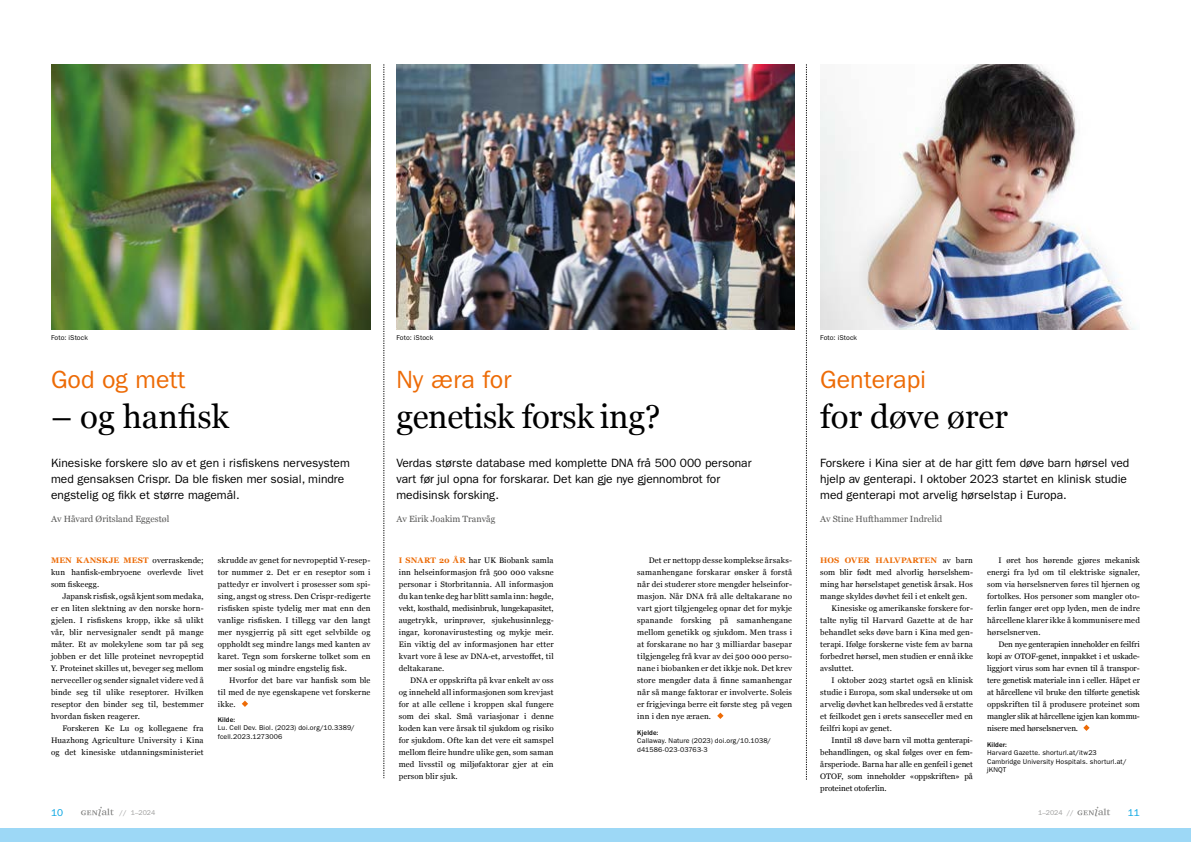
<style>
.page{position:relative;width:1191px;height:842px;background:#fff}
.page>*{position:absolute;margin:0;border:0;box-sizing:border-box;transform-origin:0 0}
.t1{font:33px "Georgia";letter-spacing:-.005em;color:#000}
.t2{font:25px "ITC Franklin Gothic Std";color:#ed6b06}
.t3{font:12px/16px "ITC Franklin Gothic Std";color:#000}
.t4{font:10px "ITC Franklin Gothic Std";color:#00a3e2}
.t5{font:9px "Georgia";color:#575756}
.t6{font:8px/12px "Georgia";letter-spacing:.015em;color:#000;text-align:justify}
.t7{font:8px "Georgia";letter-spacing:-.005em;color:#000}
.t8{font:700 8px "Georgia";letter-spacing:.025em;color:#ed6b06}
.t9{font:8px "Georgia";letter-spacing:-.01em;color:#000}
.t10{font:7px/8.5px "ITC Franklin Gothic Std";letter-spacing:.015em;color:#000}
.t11{font:500 7px "ITC Franklin Gothic Std";letter-spacing:.015em;color:#000}
.t12{font:7px "ITC Franklin Gothic Std";color:#9d9d9c}
.s1{font-weight:700;color:#ed6b06}
.s2{font-weight:400;color:#000}
</style>
<div class="page">
<img style="left:396px;top:65px;width:398px;height:264px">
<svg style="left:1083px;top:725px;width:6px;height:6px"></svg>
<svg style="left:717px;top:713px;width:6px;height:6px"></svg>
<svg style="left:242px;top:701px;width:6px;height:6px"></svg>
<img style="left:51px;top:64px;width:319px;height:265px">
<img style="left:820px;top:64px;width:316px;height:265px">
<svg style="left:384px;top:64px;width:1px;height:714px"></svg>
<svg style="left:806px;top:64px;width:1px;height:716px"></svg>
<div style="left:0;top:828px;width:1191px;height:14px;background:#9dd8f6"></div>
<svg style="left:1077px;top:807px;width:33px;height:9px"></svg>
<svg style="left:81px;top:807px;width:33px;height:9px"></svg>
<p class="t10" style="left:51px;top:333px;width:38px">Foto: iStock</p>
<p class="t10" style="left:396px;top:333px;width:38px">Foto: iStock</p>
<p class="t10" style="left:820px;top:333px;width:38px">Foto: iStock</p>
<h2 class="t2" style="left:51px;top:365px;width:136px">God og mett</h2>
<h1 class="t1" style="left:51px;top:392px;width:180px">– og hanfisk</h1>
<h3 class="t3" style="left:51px;top:455px;width:300px">Kinesiske forskere slo av et gen i risfiskens nervesystem med gensaksen Crispr. Da ble fisken mer sosial, mindre engstelig og fikk et større magemål.</h3>
<p class="t5" style="left:51px;top:512px;width:120px">Av Håvard Øritsland Eggestøl</p>
<p class="t6" style="left:51px;top:554px;width:154px"><span class="s1">MEN KANSKJE MEST</span> overraskende; kun hanfisk-embryoene overlevde livet som fiskeegg.</p>
<p class="t6" style="left:51px;top:590px;width:154px;text-indent:11px">Japansk risfisk, også kjent som medaka, er en liten slektning av den norske horn&shy;gjelen. I risfiskens kropp, ikke så ulikt vår, blir nervesignaler sendt på mange måter. Et av molekylene som tar på seg jobben er det lille proteinet nevropeptid Y. Proteinet skilles ut, beveger seg mellom nerveceller og sender signalet videre ved å binde seg til ulike reseptorer. Hvilken reseptor den binder seg til, bestemmer hvordan fisken reagerer.</p>
<p class="t6" style="left:51px;top:722px;width:154px;text-indent:11px">Forskeren Ke Lu og kollegaene fra Huazhong Agriculture University i Kina og det kinesiske utdanningsministeriet</p>
<p class="t6" style="left:218px;top:554px;width:154px">skrudde av genet for nevropeptid Y-resep&shy;tor nummer 2. Det er en reseptor som i pattedyr er involvert i prosesser som spi&shy;sing, angst og stress. Den Crispr-redigerte risfisken spiste tydelig mer mat enn den vanlige risfisken. I tillegg var den langt mer nysgjerrig på sitt eget selvbilde og oppholdt seg mindre langs med kanten av karet. Tegn som forskerne tolket som en mer sosial og mindre engstelig fisk.</p>
<p class="t6" style="left:218px;top:674px;width:154px;text-indent:11px">Hvorfor det bare var hanfisk som ble til med de nye egenskapene vet forskerne ikke.</p>
<p class="t11" style="left:218px;top:716px;width:19px">Kilde:</p>
<p class="t10" style="left:218px;top:724px;width:139px">Lu. Cell Dev. Biol. (2023) doi.org/10.3389/ fcell.2023.1273006</p>
<h2 class="t2" style="left:396px;top:365px;width:116px">Ny æra for</h2>
<h1 class="t1" style="left:396px;top:392px;width:266px">genetisk forsk ing?</h1>
<h3 class="t3" style="left:396px;top:455px;width:357px">Verdas største database med komplette DNA frå 500 000 personar vart før jul opna for forskarar. Det kan gje nye gjennombrot for medisinsk forsking.</h3>
<p class="t5" style="left:396px;top:512px;width:100px">Av Eirik Joakim Tranvåg</p>
<p class="t6" style="left:399px;top:554px;width:156px"><span class="s1">I SNART 20 ÅR</span> har UK Biobank samla inn helseinformasjon frå 500 000 vaksne personar i Storbritannia. All informasjon du kan tenke deg har blitt samla inn: høgde, vekt, kosthald, medisinbruk, lungekapasitet, augetrykk, urinprøver, sjukehusinnlegg&shy;ingar, koronavirustesting og mykje meir.<br>Ein viktig del av informasjonen har etter kvart vore å lese av DNA-et, arvestoffet, til deltakarane.</p>
<p class="t6" style="left:399px;top:674px;width:156px;text-indent:11px">DNA er oppskrifta på kvar enkelt av oss og inneheld all informasjonen som krevjast for at alle cellene i kroppen skal fungere som dei skal. Små variasjonar i denne koden kan vere årsak til sjukdom og risiko for sjukdom. Ofte kan det vere eit samspel mellom fleire hundre ulike gen, som saman med livsstil og miljøfaktorar gjer at ein person blir sjuk.</p>
<p class="t6" style="left:637px;top:554px;width:156px;text-indent:11px">Det er nettopp desse komplekse årsaks&shy;samanhengane forskarar ønsker å forstå når dei studerer store mengder helseinfor&shy;masjon. Når DNA frå alle deltakarane no vart gjort tilgjengeleg opnar det for mykje spanande forsking på samanhengane mellom genetikk og sjukdom. Men trass i at forskarane no har 3 milliardar basepar tilgjengeleg frå kvar av dei 500 000 perso&shy;nane i biobanken er det ikkje nok. Det krev store mengder data å finne samanhengar når så mange faktorar er involverte. Soleis er frigjevinga berre eit første steg på vegen inn i den nye æraen.</p>
<p class="t11" style="left:637px;top:729px;width:23px">Kjelde:</p>
<p class="t10" style="left:637px;top:737px;width:135px">Callaway. Nature (2023) doi.org/10.1038/ d41586-023-03763-3</p>
<h2 class="t2" style="left:820px;top:365px;width:107px">Genterapi</h2>
<h1 class="t1" style="left:820px;top:392px;width:189px">for døve ører</h1>
<h3 class="t3" style="left:820px;top:455px;width:310px">Forskere i Kina sier at de har gitt fem døve barn hørsel ved hjelp av genterapi. I oktober 2023 startet en klinisk studie med genterapi mot arvelig hørselstap i Europa.</h3>
<p class="t5" style="left:820px;top:512px;width:124px">Av Stine Hufthammer Indrelid</p>
<p class="t8" style="left:820px;top:554px;width:154px">HOS OVER HALVPARTEN <span class="s2">av barn</span></p>
<p class="t6" style="left:820px;top:566px;width:154px">som blir født med alvorlig hørselshem-</p>
<p class="t6" style="left:820px;top:578px;width:154px">ming har hørselstapet genetisk årsak. Hos</p>
<p class="t6" style="left:820px;top:590px;width:148px">mange skyldes døvhet feil i et enkelt gen.</p>
<p class="t6" style="left:831px;top:602px;width:143px">Kinesiske og amerikanske forskere for-</p>
<p class="t6" style="left:820px;top:614px;width:154px">talte nylig til Harvard Gazette at de har</p>
<p class="t6" style="left:820px;top:626px;width:154px">behandlet seks døve barn i Kina med gen-</p>
<p class="t6" style="left:820px;top:638px;width:154px">terapi. Ifølge forskerne viste fem av barna</p>
<p class="t6" style="left:820px;top:650px;width:154px">forbedret hørsel, men studien er ennå ikke</p>
<p class="t6" style="left:820px;top:662px;width:35px">avsluttet.</p>
<p class="t6" style="left:831px;top:674px;width:143px">I oktober 2023 startet også en klinisk</p>
<p class="t6" style="left:820px;top:686px;width:154px">studie i Europa, som skal undersøke ut om</p>
<p class="t6" style="left:820px;top:698px;width:154px">arvelig døvhet kan helbredes ved å erstatte</p>
<p class="t6" style="left:820px;top:710px;width:154px">et feilkodet gen i ørets sanseceller med en</p>
<p class="t6" style="left:820px;top:722px;width:73px">feilfri kopi av genet.</p>
<p class="t6" style="left:831px;top:734px;width:143px">Inntil 18 døve barn vil motta genterapi-</p>
<p class="t7" style="left:820px;top:746px;width:154px">behandlingen, og skal følges over en fem-</p>
<p class="t6" style="left:820px;top:758px;width:154px">årsperiode. Barna har alle en genfeil i genet</p>
<p class="t7" style="left:820px;top:770px;width:154px">OTOF, som inneholder «oppskriften» på</p>
<p class="t9" style="left:820px;top:782px;width:68px">proteinet otoferlin.</p>
<p class="t6" style="left:987px;top:554px;width:154px;text-indent:11px">I øret hos hørende gjøres mekanisk energi fra lyd om til elektriske signaler, som via hørselsnerven føres til hjernen og fortolkes. Hos personer som mangler oto&shy;ferlin fanger øret opp lyden, men de indre hårcellene klarer ikke å kommunisere med hørselsnerven.</p>
<p class="t6" style="left:987px;top:638px;width:154px;text-indent:11px">Den nye genterapien inneholder en feilfri kopi av OTOF-genet, innpakket i et uskade&shy;liggjort virus som har evnen til å transpor&shy;tere genetisk materiale inn i celler. Håpet er at hårcellene vil bruke den tilførte genetisk oppskriften til å produsere proteinet som mangler slik at hårcellene igjen kan kommu&shy;nisere med hørselsnerven.</p>
<p class="t11" style="left:987px;top:741px;width:21px">Kilder:</p>
<p class="t10" style="left:987px;top:749px;width:141px">Harvard Gazette. shorturl.at/itw23<br>Cambridge University Hospitals. shorturl.at/ jKNQT</p>
<p class="t4" style="left:51px;top:806px;width:13px">10</p>
<p class="t12" style="left:120px;top:808px;width:37px">// 1–2024</p>
<p class="t12" style="left:1038px;top:808px;width:37px">1–2024 //</p>
<p class="t4" style="left:1128px;top:806px;width:13px">11</p>
</div>
